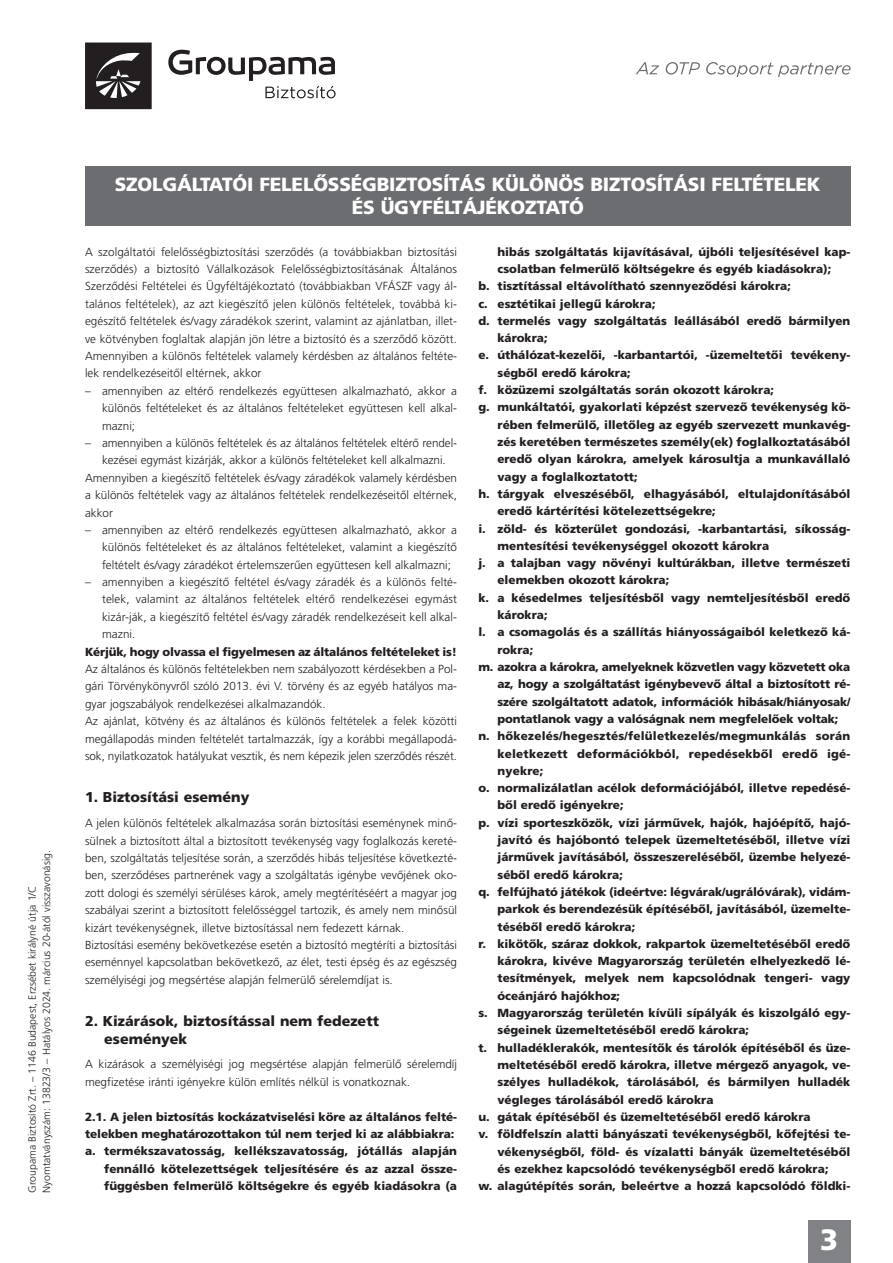
<style>
.page{position:relative;width:893px;height:1263px;background:#fff}
.page>*{position:absolute;margin:0;border:0;box-sizing:border-box;transform-origin:0 0}
.t1{font:700 29.4px "Frutiger M";color:#fff}
.t2{font:700 19.05px/22.8px "Frutiger M";letter-spacing:-.01em;color:#fff;text-align:center}
.t3{font:700 14.25px/17.2px "Frutiger M";color:#231f20}
.t4{font:700 11.7px/17.4px "Frutiger M";color:#231f20;text-align:right}
.t5{font:11.7px/17.4px "Frutiger M Light";color:#231f20;text-align:justify}
.t6{font:700 11.7px "Frutiger M";letter-spacing:-.02em;color:#231f20}
.t7{font:700 11.7px "Frutiger M";letter-spacing:.02em;color:#231f20}
.t8{font:10.5px/14.2px "Frutiger M Light";color:#231f20}
</style>
<div class="page">
<div style="left:808px;top:1220px;width:42px;height:43px;background:#808285"></div>
<div style="left:85px;top:166px;width:765px;height:59px;background:#6c6d70"></div>
<svg style="left:85px;top:43px;width:67px;height:66px;background:#3e3b3c"></svg>
<svg style="left:168px;top:50px;width:168px;height:48px"></svg>
<svg style="left:636px;top:62px;width:23px;height:12px"></svg>
<svg style="left:666px;top:62px;width:34px;height:13px"></svg>
<svg style="left:706px;top:62px;width:144px;height:15px"></svg>
<p class="t8" style="left:26px;top:1193px;width:344px;rotate:-90deg">Groupama Biztosító Zrt. – 1146 Budapest, Erzsébet királyné útja 1/C<br>Nyomtatványszám: 13823/3 – Hatályos 2024. március 20-ától visszavonásig.</p>
<h2 class="t2" style="left:115px;top:174px;width:707px">SZOLGÁLTATÓI FELELŐSSÉGBIZTOSÍTÁS KÜLÖNÖS BIZTOSÍTÁSI FELTÉTELEK<br>ÉS ÜGYFÉLTÁJÉKOZTATÓ</h2>
<p class="t5" style="left:85px;top:244px;width:374px">A szolgáltatói felelősségbiztosítási szerződés (a továbbiakban biztosítási szerződés) a biztosító Vállalkozások Felelősségbiztosításának Általános Szerződési Feltételei és Ügyféltájékoztató (továbbiakban VFÁSZF vagy ál&shy;talános feltételek), az azt kiegészítő jelen különös feltételek, továbbá ki&shy;egészítő feltételek és/vagy záradékok szerint, valamint az ajánlatban, illet&shy;ve kötvényben foglaltak alapján jön létre a biztosító és a szerződő között.<br>Amennyiben a különös feltételek valamely kérdésben az általános feltéte&shy;lek rendelkezéseitől eltérnek, akkor</p>
<p class="t5" style="left:102px;top:383px;width:357px;text-indent:-17px">– amennyiben az eltérő rendelkezés együttesen alkalmazható, akkor a különös feltételeket és az általános feltételeket együttesen kell alkal&shy;mazni;</p>
<p class="t5" style="left:85px;top:435px;width:374px">– amennyiben a különös feltételek és az általános feltételek eltérő rendel-</p>
<p class="t5" style="left:102px;top:452px;width:345px">kezései egymást kizárják, akkor a különös feltételeket kell alkalmazni.</p>
<p class="t5" style="left:85px;top:470px;width:374px">Amennyiben a kiegészítő feltételek és/vagy záradékok valamely kérdésben</p>
<p class="t5" style="left:85px;top:487px;width:374px">a különös feltételek vagy az általános feltételek rendelkezéseitől eltérnek,</p>
<p class="t5" style="left:85px;top:505px;width:29px">akkor</p>
<p class="t5" style="left:102px;top:522px;width:357px;text-indent:-17px">– amennyiben az eltérő rendelkezés együttesen alkalmazható, akkor a különös feltételeket és az általános feltételeket, valamint a kiegészítő feltételt és/vagy záradékot értelemszerűen együttesen kell alkalmazni;</p>
<p class="t5" style="left:102px;top:574px;width:357px;text-indent:-17px">– amennyiben a kiegészítő feltétel és/vagy záradék és a különös felté&shy;telek, valamint az általános feltételek eltérő rendelkezései egymást kizár-ják, a kiegészítő feltétel és/vagy záradék rendelkezéseit kell alkal&shy;mazni.</p>
<p class="t6" style="left:85px;top:647px;width:374px">Kérjük, hogy olvassa el figyelmesen az általános feltételeket is!</p>
<p class="t5" style="left:85px;top:661px;width:374px;text-align:left">Az általános és különös feltételekben nem szabályozott kérdésekben a Pol&shy;gári Törvénykönyvről szóló 2013. évi V. törvény és az egyéb hatályos ma&shy;gyar jogszabályok rendelkezései alkalmazandók.<br>Az ajánlat, kötvény és az általános és különös feltételek a felek közötti megállapodás minden feltételét tartalmazzák, így a korábbi megállapodá&shy;sok, nyilatkozatok hatályukat vesztik, és nem képezik jelen szerződés részét.</p>
<p class="t3" style="left:85px;top:790px;width:166px">1. Biztosítási esemény</p>
<p class="t5" style="left:85px;top:815px;width:374px;text-align:left">A jelen különös feltételek alkalmazása során biztosítási eseménynek minő&shy;sülnek a biztosított által a biztosított tevékenység vagy foglalkozás kereté&shy;ben, szolgáltatás teljesítése során, a szerződés hibás teljesítése következté&shy;ben, szerződéses partnerének vagy a szolgáltatás igénybe vevőjének oko&shy;zott dologi és személyi sérüléses károk, amely megtérítéséért a magyar jog szabályai szerint a biztosított felelősséggel tartozik, és amely nem minősül kizárt tevékenységnek, illetve biztosítással nem fedezett kárnak.<br>Biztosítási esemény bekövetkezése esetén a biztosító megtéríti a biztosítási eseménnyel kapcsolatban bekövetkező, az élet, testi épség és az egészség személyiségi jog megsértése alapján felmerülő sérelemdíjat is.</p>
<p class="t3" style="left:104px;top:1014px;width:276px;text-indent:-19px">2. Kizárások, biztosítással nem fedezett események</p>
<p class="t5" style="left:85px;top:1056px;width:374px">A kizárások a személyiségi jog megsértése alapján felmerülő sérelemdíj megfizetése iránti igényekre külön említés nélkül is vonatkoznak.</p>
<p class="t4" style="left:85px;top:1109px;width:374px">2.1. A jelen biztosítás kockázatviselési köre az általános felté&shy;telekben meghatározottakon túl nem terjed ki az alábbiakra: a. termékszavatosság, kellékszavatosság, jótállás alapján fennálló kötelezettségek teljesítésére és az azzal össze&shy;függésben felmerülő költségekre és egyéb kiadásokra (a</p>
<p class="t4" style="left:497px;top:244px;width:354px">hibás szolgáltatás kijavításával, újbóli teljesítésével kap-</p>
<p class="t4" style="left:497px;top:261px;width:335px">csolatban felmerülő költségekre és egyéb kiadásokra);</p>
<p class="t4" style="left:478px;top:278px;width:314px">b. tisztítással eltávolítható szennyeződési károkra;</p>
<p class="t4" style="left:478px;top:296px;width:179px">c. esztétikai jellegű károkra;</p>
<p class="t4" style="left:478px;top:313px;width:374px">d. termelés vagy szolgáltatás leállásából eredő bármilyen</p>
<p class="t4" style="left:497px;top:330px;width:52px">károkra;</p>
<p class="t4" style="left:478px;top:348px;width:374px">e. úthálózat-kezelői, -karbantartói, -üzemeltetői tevékeny-</p>
<p class="t4" style="left:497px;top:365px;width:135px">ségből eredő károkra;</p>
<p class="t4" style="left:478px;top:382px;width:297px">f. közüzemi szolgáltatás során okozott károkra;</p>
<p class="t4" style="left:478px;top:399px;width:374px">g. munkáltatói, gyakorlati képzést szervező tevékenység kö-</p>
<p class="t4" style="left:497px;top:417px;width:354px">rében felmerülő, illetőleg az egyéb szervezett munkavég-</p>
<p class="t4" style="left:497px;top:434px;width:354px">zés keretében természetes személy(ek) foglalkoztatásából</p>
<p class="t4" style="left:497px;top:451px;width:354px">eredő olyan károkra, amelyek károsultja a munkavállaló</p>
<p class="t4" style="left:497px;top:469px;width:142px">vagy a foglalkoztatott;</p>
<p class="t4" style="left:478px;top:486px;width:374px">h. tárgyak elveszéséből, elhagyásából, eltulajdonításából</p>
<p class="t4" style="left:497px;top:503px;width:220px">eredő kártérítési kötelezettségekre;</p>
<p class="t4" style="left:478px;top:521px;width:374px">i. zöld- és közterület gondozási, -karbantartási, síkosság-</p>
<p class="t4" style="left:497px;top:538px;width:273px">mentesítési tevékenységgel okozott károkra</p>
<p class="t4" style="left:478px;top:555px;width:374px">j. a talajban vagy növényi kultúrákban, illetve természeti</p>
<p class="t4" style="left:497px;top:573px;width:173px">elemekben okozott károkra;</p>
<p class="t4" style="left:478px;top:590px;width:374px">k. a késedelmes teljesítésből vagy nemteljesítésből eredő</p>
<p class="t4" style="left:497px;top:607px;width:52px">károkra;</p>
<p class="t4" style="left:478px;top:624px;width:374px">l. a csomagolás és a szállítás hiányosságaiból keletkező ká-</p>
<p class="t4" style="left:497px;top:642px;width:37px">rokra;</p>
<p class="t4" style="left:478px;top:659px;width:374px">m. azokra a károkra, amelyeknek közvetlen vagy közvetett oka</p>
<p class="t4" style="left:497px;top:676px;width:354px">az, hogy a szolgáltatást igénybevevő által a biztosított ré-</p>
<p class="t4" style="left:497px;top:694px;width:354px">szére szolgáltatott adatok, információk hibásak/hiányosak/</p>
<p class="t4" style="left:497px;top:711px;width:342px">pontatlanok vagy a valóságnak nem megfelelőek voltak;</p>
<p class="t7" style="left:478px;top:731px;width:374px">n. hőkezelés/hegesztés/felületkezelés/megmunkálás során</p>
<p class="t4" style="left:497px;top:746px;width:354px">keletkezett deformációkból, repedésekből eredő igé-</p>
<p class="t4" style="left:497px;top:763px;width:47px">nyekre;</p>
<p class="t4" style="left:478px;top:780px;width:374px">o. normalizálatlan acélok deformációjából, illetve repedésé-</p>
<p class="t4" style="left:497px;top:797px;width:128px">ből eredő igényekre;</p>
<p class="t4" style="left:478px;top:815px;width:374px">p. vízi sporteszközök, vízi járművek, hajók, hajóépítő, hajó-</p>
<p class="t4" style="left:497px;top:832px;width:354px">javító és hajóbontó telepek üzemeltetéséből, illetve vízi</p>
<p class="t4" style="left:497px;top:849px;width:354px">járművek javításából, összeszereléséből, üzembe helyezé-</p>
<p class="t4" style="left:497px;top:867px;width:127px">séből eredő károkra;</p>
<p class="t4" style="left:478px;top:884px;width:373px">q. felfújható játékok (ideértve: légvárak/ugrálóvárak), vidám-</p>
<p class="t4" style="left:497px;top:901px;width:354px">parkok és berendezésük építéséből, javításából, üzemelte-</p>
<p class="t4" style="left:497px;top:919px;width:139px">téséből eredő károkra;</p>
<p class="t4" style="left:478px;top:936px;width:374px">r. kikötők, száraz dokkok, rakpartok üzemeltetéséből eredő</p>
<p class="t4" style="left:497px;top:953px;width:354px">károkra, kivéve Magyarország területén elhelyezkedő lé-</p>
<p class="t4" style="left:497px;top:971px;width:354px">tesítmények, melyek nem kapcsolódnak tengeri- vagy</p>
<p class="t4" style="left:497px;top:988px;width:124px">óceánjáró hajókhoz;</p>
<p class="t4" style="left:478px;top:1005px;width:374px">s. Magyarország területén kívüli sípályák és kiszolgáló egy-</p>
<p class="t4" style="left:497px;top:1022px;width:253px">ségeinek üzemeltetéséből eredő károkra;</p>
<p class="t4" style="left:478px;top:1040px;width:374px">t. hulladéklerakók, mentesítők és tárolók építéséből és üze-</p>
<p class="t4" style="left:497px;top:1057px;width:354px">meltetéséből eredő károkra, illetve mérgező anyagok, ve-</p>
<p class="t4" style="left:497px;top:1074px;width:354px">szélyes hulladékok, tárolásából, és bármilyen hulladék</p>
<p class="t4" style="left:497px;top:1092px;width:218px">végleges tárolásából eredő károkra</p>
<p class="t4" style="left:478px;top:1109px;width:334px">u. gátak építéséből és üzemeltetéséből eredő károkra</p>
<p class="t4" style="left:478px;top:1126px;width:374px">v. földfelszín alatti bányászati tevékenységből, kőfejtési te-</p>
<p class="t4" style="left:497px;top:1144px;width:354px">vékenységből, föld- és vízalatti bányák üzemeltetéséből</p>
<p class="t4" style="left:497px;top:1161px;width:333px">és ezekhez kapcsolódó tevékenységből eredő károkra;</p>
<p class="t4" style="left:478px;top:1178px;width:374px">w. alagútépítés során, beleértve a hozzá kapcsolódó földki-</p>
<h1 class="t1" style="left:820px;top:1227px;width:20px">3</h1>
</div>
